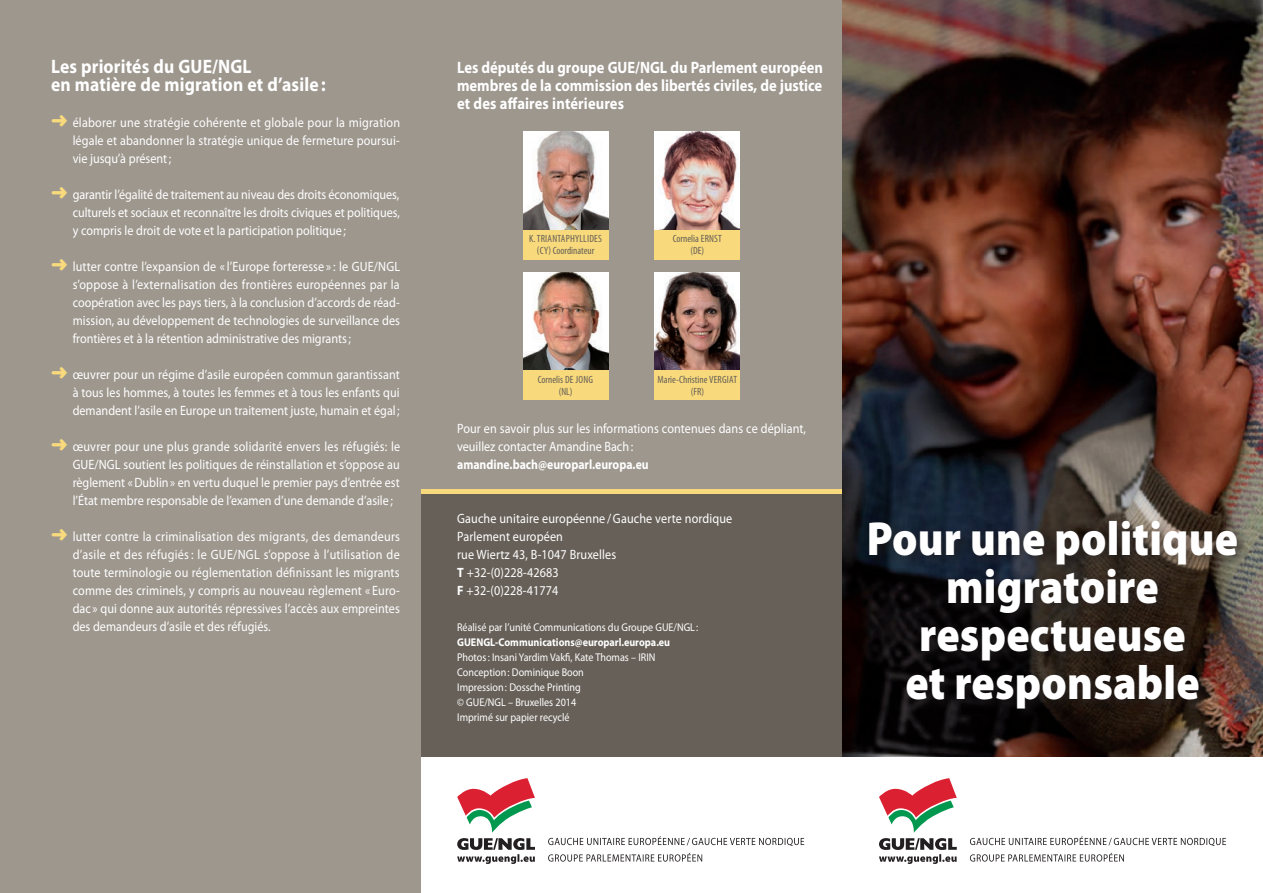
<style>
.page{position:relative;width:1263px;height:893px;background:#fff}
.page>*{position:absolute;margin:0;border:0;box-sizing:border-box;transform-origin:0 0}
.t1{font:900 48px/48px "Myriad Pro";letter-spacing:.005em;color:#fff;text-align:center;scale:.9 1}
.titre_blanc{font:700 19.5px/18px "Myriad Pro";letter-spacing:.01em;color:#fff;scale:.9 1}
.sous-titre{font:700 16.5px/18px "Myriad Pro";color:#fff;text-align:justify;scale:.88 1}
.body{font:13.5px/18px "Myriad Pro";color:#fff;text-align:justify;scale:.9 1}
.body-2{font:700 13.5px "Myriad Pro";color:#fff;scale:.87 1}
.body-3{font:11.25px "Myriad Pro";color:#fff;scale:.9 1}
.body-4{font:700 11.25px "Myriad Pro";color:#fff;scale:.9 1}
.nom_MEPs{font:condensed 10.5px/12px "Myriad Pro";color:#676058;text-align:center}
.nom_MEPs-2{font:condensed 10.5px/12px "Myriad Pro";letter-spacing:.02em;color:#676058;text-align:center}
.s1{color:#f8da7c}
.s2{font-weight:700}
</style>
<div class="page">
<div style="left:404px;top:491px;width:438px;height:266px;background:#676058"></div>
<div style="left:404px;top:0;width:438px;height:491px;background:#9d978e"></div>
<hr style="left:404px;top:489px;width:438px;height:4px;background:#f8da7c">
<div style="left:0;top:0;width:421px;height:893px;background:#9d978e"></div>
<img style="left:523px;top:132px;width:85px;height:98px">
<img style="left:655px;top:272px;width:85px;height:98px">
<img style="left:655px;top:132px;width:85px;height:98px">
<img style="left:523px;top:272px;width:85px;height:98px">
<div style="left:523px;top:370px;width:85px;height:30px;background:#f8da7c"></div>
<div style="left:655px;top:230px;width:85px;height:29px;background:#f8da7c"></div>
<div style="left:523px;top:230px;width:85px;height:29px;background:#f8da7c"></div>
<div style="left:655px;top:370px;width:85px;height:30px;background:#f8da7c"></div>
<img style="left:842px;top:0;width:421px;height:757px">
<div style="left:865px;top:516px;width:385px;height:206px;background:#231f20;opacity:.6"></div>
<svg style="left:457px;top:778px;width:78px;height:86px"></svg>
<svg style="left:548px;top:853px;width:154px;height:9px"></svg>
<svg style="left:548px;top:836px;width:256px;height:10px"></svg>
<svg style="left:879px;top:778px;width:78px;height:86px"></svg>
<svg style="left:970px;top:853px;width:154px;height:9px"></svg>
<svg style="left:970px;top:836px;width:256px;height:10px"></svg>
<p class="titre_blanc" style="left:51px;top:57px;width:307px">Les priorités du GUE/NGL<br>en matière de migration et d’asile :</p>
<p class="body" style="left:73px;top:114px;width:365px;text-indent:-22px"><span class="s1">➜</span> élaborer une stratégie cohérente et globale pour la migration légale et abandonner la stratégie unique de fermeture poursui&shy;vie jusqu’à présent;</p>
<p class="body" style="left:73px;top:186px;width:365px;text-indent:-22px"><span class="s1">➜</span> garantir l’égalité de traitement au niveau des droits économiques, culturels et sociaux et reconnaître les droits civiques et politiques, y compris le droit de vote et la participation politique;</p>
<p class="body" style="left:73px;top:258px;width:365px;text-indent:-22px"><span class="s1">➜</span> lutter contre l’expansion de « l’Europe forteresse » : le GUE/NGL s’oppose à l’externalisation des frontières européennes par la coopération avec les pays tiers, à la conclusion d’accords de réad&shy;mission, au développement de technologies de surveillance des frontières et à la rétention administrative des migrants;</p>
<p class="body" style="left:73px;top:366px;width:365px;text-indent:-22px"><span class="s1">➜</span> œuvrer pour un régime d’asile européen commun garantissant à tous les hommes, à toutes les femmes et à tous les enfants qui demandent l’asile en Europe un traitement juste, humain et égal ;</p>
<p class="body" style="left:73px;top:438px;width:366px;text-indent:-22px"><span class="s1">➜</span> œuvrer pour une plus grande solidarité envers les réfugiés: le GUE/NGL soutient les politiques de réinstallation et s’oppose au règlement «Dublin» en vertu duquel le premier pays d’entrée est l’État membre responsable de l’examen d’une demande d’asile;</p>
<p class="body" style="left:73px;top:528px;width:365px;text-indent:-22px"><span class="s1">➜</span> lutter contre la criminalisation des migrants, des demandeurs d’asile et des réfugiés: le GUE/NGL s’oppose à l’utilisation de toute terminologie ou réglementation définissant les migrants comme des criminels, y compris au nouveau règlement « Euro&shy;dac » qui donne aux autorités répressives l’accès aux empreintes des demandeurs d’asile et des réfugiés.</p>
<p class="sous-titre" style="left:457px;top:58px;width:417px">Les députés du groupe GUE/NGL du Parlement européen membres de la commission des libertés civiles, de justice et des affaires intérieures</p>
<p class="nom_MEPs-2" style="left:529px;top:233px;width:75px">K. TRIANTAPHYLLIDES (CY) Coordinateur</p>
<p class="nom_MEPs" style="left:538px;top:373px;width:57px">Cornelis DE JONG</p>
<p class="nom_MEPs" style="left:559px;top:385px;width:15px">(NL)</p>
<p class="nom_MEPs" style="left:673px;top:233px;width:51px">Cornelia ERNST (DE)</p>
<p class="nom_MEPs" style="left:658px;top:373px;width:81px">Marie-Christine VERGIAT (FR)</p>
<p class="body" style="left:457px;top:420px;width:389px">Pour en savoir plus sur les informations contenues dans ce dépliant, veuillez contacter Amandine Bach:</p>
<p class="body-2" style="left:457px;top:456px;width:222px">amandine.bach@europarl.europa.eu</p>
<p class="body" style="left:457px;top:510px;width:307px">Gauche unitaire européenne /Gauche verte nordique</p>
<p class="body" style="left:457px;top:528px;width:119px">Parlement européen</p>
<p class="body" style="left:457px;top:546px;width:178px">rue Wiertz 43, B-1047 Bruxelles</p>
<p class="body" style="left:457px;top:564px;width:114px"><span class="s2">T</span> +32-(0)228-42683</p>
<p class="body" style="left:457px;top:582px;width:114px"><span class="s2">F</span> +32-(0)228-41774</p>
<p class="body-3" style="left:457px;top:621px;width:269px">Réalisé par l’unité Communications du Groupe GUE/NGL :</p>
<p class="body-4" style="left:457px;top:635px;width:238px">GUENGL-Communications@europarl.europa.eu</p>
<p class="body-3" style="left:457px;top:651px;width:222px">Photos: Insani Yardim Vakfi, Kate Thomas – IRIN</p>
<p class="body-3" style="left:457px;top:666px;width:142px">Conception: Dominique Boon</p>
<p class="body-3" style="left:457px;top:681px;width:139px">Impression: Dossche Printing</p>
<p class="body-3" style="left:457px;top:696px;width:134px">© GUE/NGL – Bruxelles 2014</p>
<p class="body-3" style="left:457px;top:711px;width:126px">Imprimé sur papier recyclé</p>
<p class="t1" style="left:867px;top:513px;width:414px">Pour une politique migratoire respectueuse<br>et responsable</p>
</div>
